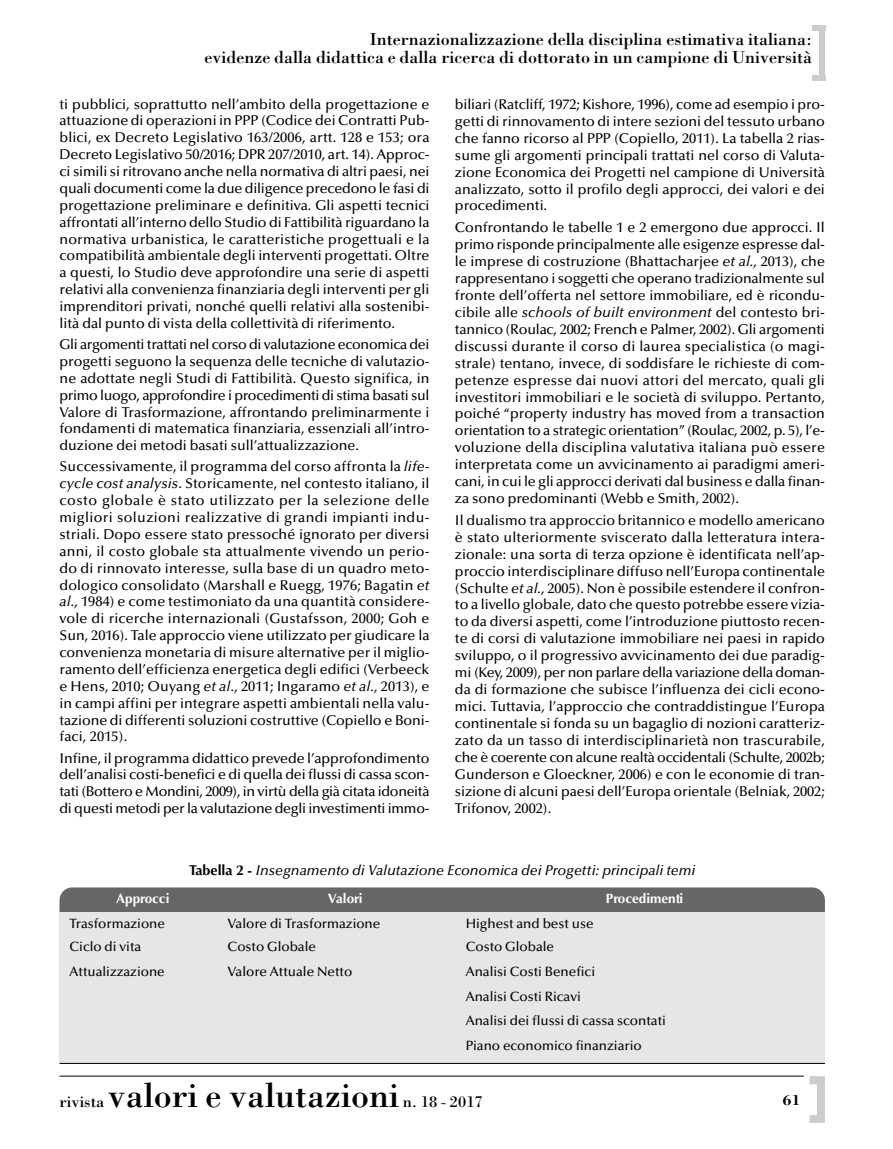
<style>
.page{position:relative;width:893px;height:1149px;background:#fff}
.page>*{position:absolute;margin:0;border:0;box-sizing:border-box;transform-origin:0 0}
.t1{font:36px "Bodoni";color:#000}
.t2{font:18px/18px "Bodoni";color:#000;text-align:right}
.t3{font:700 15px "Bodoni";color:#000}
.t4{font:500 14.25px/17px "Optima";color:#000;text-align:justify}
.t5{font:italic 500 14.25px "Optima";color:#000}
.t6{font:500 13.5px/24.6px "Optima";color:#000}
.t7{font:700 13.5px "Optima";color:#fff}
.s1{font-style:italic}
.s2{font-weight:700;font-style:normal}
.s3{font-size:16.5px}
</style>
<div class="page">
<div style="left:820px;top:26px;width:5px;height:51px;background:#ccc"></div>
<div style="left:812px;top:26px;width:13px;height:5px;background:#ccc"></div>
<div style="left:812px;top:75px;width:13px;height:6px;background:#ccc"></div>
<svg style="left:809px;top:1076px;width:16px;height:46px"></svg>
<hr style="left:60px;top:1075px;width:744px;height:1px;background:#000">
<div style="left:60px;top:887px;width:765px;height:41px;background:#666;border-radius:13px"></div>
<div style="left:60px;top:912px;width:765px;height:150px;background:#e6e6e6"></div>
<hr style="left:60px;top:1062px;width:765px;height:1px;background:#000">
<p class="t2" style="left:204px;top:30px;width:609px">Internazionalizzazione della disciplina estimativa italiana:<br>evidenze dalla didattica e dalla ricerca di dottorato in un campione di Università</p>
<p class="t4" style="left:60px;top:97px;width:371px">ti pubblici, soprattutto nell’ambito della progettazione e attuazione di operazioni in PPP (Codice dei Contratti Pub&shy;blici, ex Decreto Legislativo 163/2006, artt. 128 e 153; ora Decreto Legislativo 50/2016; DPR 207/2010, art. 14). Approc&shy;ci simili si ritrovano anche nella normativa di altri paesi, nei quali documenti come la due diligence precedono le fasi di progettazione preliminare e definitiva. Gli aspetti tecnici affrontati all’interno dello Studio di Fattibilità riguardano la normativa urbanistica, le caratteristiche progettuali e la compatibilità ambientale degli interventi progettati. Oltre a questi, lo Studio deve approfondire una serie di aspetti relativi alla convenienza finanziaria degli interventi per gli imprenditori privati, nonché quelli relativi alla sostenibi&shy;lità dal punto di vista della collettività di riferimento.</p>
<p class="t4" style="left:60px;top:337px;width:371px">Gli argomenti trattati nel corso di valutazione economica dei progetti seguono la sequenza delle tecniche di valutazio&shy;ne adottate negli Studi di Fattibilità. Questo significa, in primo luogo, approfondire i procedimenti di stima basati sul Valore di Trasformazione, affrontando preliminarmente i fondamenti di matematica finanziaria, essenziali all’intro&shy;duzione dei metodi basati sull’attualizzazione.</p>
<p class="t4" style="left:60px;top:459px;width:371px">Successivamente, il programma del corso affronta la <span class="s1">life&shy;cycle cost analysis</span>. Storicamente, nel contesto italiano, il costo globale è stato utilizzato per la selezione delle migliori soluzioni realizzative di grandi impianti indu&shy;striali. Dopo essere stato pressoché ignorato per diversi anni, il costo globale sta attualmente vivendo un perio&shy;do di rinnovato interesse, sulla base di un quadro meto&shy;dologico consolidato (Marshall e Ruegg, 1976; Bagatin <span class="s1">et al.,</span> 1984) e come testimoniato da una quantità considere&shy;vole di ricerche internazionali (Gustafsson, 2000; Goh e Sun, 2016). Tale approccio viene utilizzato per giudicare la convenienza monetaria di misure alternative per il miglio&shy;ramento dell’efficienza energetica degli edifici (Verbeeck e Hens, 2010; Ouyang <span class="s1">et al.,</span> 2011; Ingaramo <span class="s1">et al.,</span> 2013), e in campi affini per integrare aspetti ambientali nella valu&shy;tazione di differenti soluzioni costruttive (Copiello e Boni&shy;faci, 2015).</p>
<p class="t4" style="left:60px;top:750px;width:371px">Infine, il programma didattico prevede l’approfondimento dell’analisi costi-benefici e di quella dei flussi di cassa scon&shy;tati (Bottero e Mondini, 2009), in virtù della già citata idoneità di questi metodi per la valutazione degli investimenti immo-</p>
<p class="t4" style="left:455px;top:97px;width:371px">biliari (Ratcliff, 1972; Kishore, 1996), come ad esempio i pro&shy;getti di rinnovamento di intere sezioni del tessuto urbano che fanno ricorso al PPP (Copiello, 2011). La tabella 2 rias&shy;sume gli argomenti principali trattati nel corso di Valuta&shy;zione Economica dei Progetti nel campione di Università analizzato, sotto il profilo degli approcci, dei valori e dei procedimenti.</p>
<p class="t4" style="left:455px;top:220px;width:371px">Confrontando le tabelle 1 e 2 emergono due approcci. Il primo risponde principalmente alle esigenze espresse dal&shy;le imprese di costruzione (Bhattacharjee <span class="s1">et al.,</span> 2013), che rappresentano i soggetti che operano tradizionalmente sul fronte dell’offerta nel settore immobiliare, ed è ricondu&shy;cibile alle <span class="s1">schools of built environment</span> del contesto bri&shy;tannico (Roulac, 2002; French e Palmer, 2002). Gli argomenti discussi durante il corso di laurea specialistica (o magi&shy;strale) tentano, invece, di soddisfare le richieste di com&shy;petenze espresse dai nuovi attori del mercato, quali gli investitori immobiliari e le società di sviluppo. Pertanto, poiché “property industry has moved from a transaction orientation to a strategic orientation”(Roulac, 2002, p. 5), l’e&shy;voluzione della disciplina valutativa italiana può essere interpretata come un avvicinamento ai paradigmi ameri&shy;cani, in cui le gli approcci derivati dal business e dalla finan&shy;za sono predominanti (Webb e Smith, 2002).</p>
<p class="t4" style="left:455px;top:512px;width:371px">Il dualismo tra approccio britannico e modello americano è stato ulteriormente sviscerato dalla letteratura intera&shy;zionale: una sorta di terza opzione è identificata nell’ap&shy;proccio interdisciplinare diffuso nell’Europa continentale (Schulte <span class="s1">et al.,</span> 2005). Non è possibile estendere il confron&shy;to a livello globale, dato che questo potrebbe essere vizia&shy;to da diversi aspetti, come l’introduzione piuttosto recen&shy;te di corsi di valutazione immobiliare nei paesi in rapido sviluppo, o il progressivo avvicinamento dei due paradig&shy;mi (Key, 2009), per non parlare della variazione della doman&shy;da di formazione che subisce l’influenza dei cicli econo&shy;mici. Tuttavia, l’approccio che contraddistingue l’Europa continentale si fonda su un bagaglio di nozioni caratteriz&shy;zato da un tasso di interdisciplinarietà non trascurabile, che è coerente con alcune realtà occidentali (Schulte, 2002b; Gunderson e Gloeckner, 2006) e con le economie di tran&shy;sizione di alcuni paesi dell’Europa orientale (Belniak, 2002; Trifonov, 2002).</p>
<p class="t5" style="left:189px;top:863px;width:508px"><span class="s2">Tabella 2 -</span> Insegnamento di Valutazione Economica dei Progetti: principali temi</p>
<p class="t7" style="left:116px;top:892px;width:55px">Approcci</p>
<p class="t7" style="left:328px;top:892px;width:36px">Valori</p>
<p class="t7" style="left:606px;top:892px;width:79px">Procedimenti</p>
<p class="t6" style="left:70px;top:912px;width:97px">Trasformazione</p>
<p class="t6" style="left:228px;top:912px;width:154px">Valore di Trasformazione</p>
<p class="t6" style="left:466px;top:912px;width:129px">Highest and best use</p>
<p class="t6" style="left:70px;top:935px;width:73px">Ciclo di vita</p>
<p class="t6" style="left:228px;top:935px;width:90px">Costo Globale</p>
<p class="t6" style="left:466px;top:935px;width:90px">Costo Globale</p>
<p class="t6" style="left:70px;top:960px;width:97px">Attualizzazione</p>
<p class="t6" style="left:228px;top:960px;width:126px">Valore Attuale Netto</p>
<p class="t6" style="left:466px;top:960px;width:202px">Analisi Costi Benefici<br>Analisi Costi Ricavi<br>Analisi dei flussi di cassa scontati<br>Piano economico finanziario</p>
<h1 class="t1" style="left:60px;top:1072px;width:425px"><span class="s3">rivista</span> valori e valutazioni <span class="s3">n. 18 - 2017</span></h1>
<p class="t3" style="left:782px;top:1090px;width:20px">61</p>
</div>
